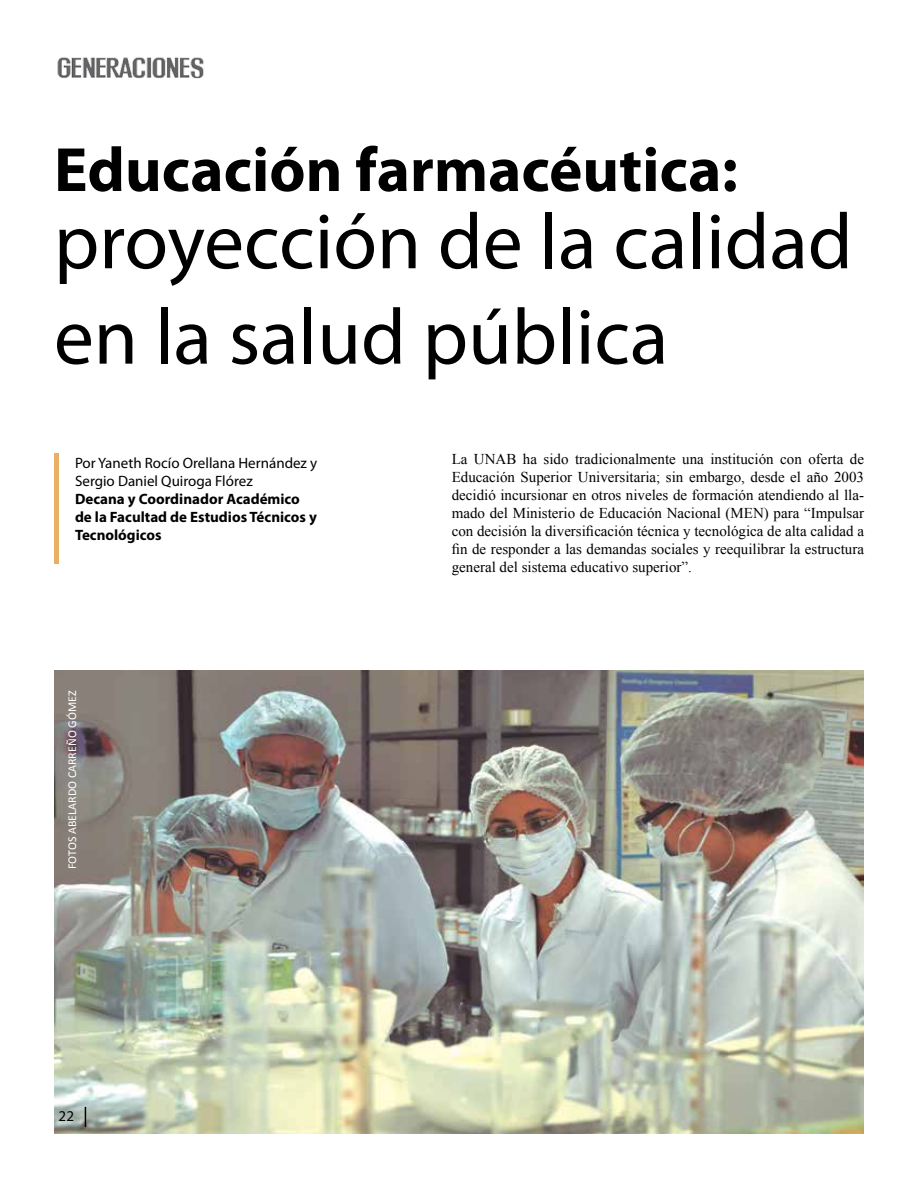
<style>
.page{position:relative;width:918px;height:1188px;background:#fff}
.page>*{position:absolute;margin:0;border:0;box-sizing:border-box;transform-origin:0 0}
.t1{font:79.5px/95.4px "Myriad Pro";color:#000}
.t2{font:700 63px "Myriad Pro";color:#000}
.t3{font:15px/18px "Times New Roman";color:#000;text-align:justify}
.t4{font:700 15px/18px "Myriad Pro";color:#000}
.t5{font:15px/18px "Myriad Pro";color:#000}
.t6{font:12px "Calibri";color:#fff}
</style>
<div class="page">
<img style="left:57px;top:57px;width:147px;height:22px">
<div style="left:54px;top:453px;width:5px;height:111px;background:#eaaf67"></div>
<img style="left:54px;top:670px;width:809px;height:464px">
<svg style="left:85px;top:1107px;width:1px;height:20px"></svg>
<h2 class="t2" style="left:54px;top:129px;width:685px">Educación farmacéutica:</h2>
<h1 class="t1" style="left:54px;top:193px;width:800px">proyección de la calidad en la salud pública</h1>
<p class="t5" style="left:75px;top:454px;width:244px">Por Yaneth Rocío Orellana Hernández y<br>Sergio Daniel Quiroga Flórez</p>
<p class="t4" style="left:75px;top:489px;width:243px">Decana y Coordinador Académico de la Facultad de Estudios Técnicos y<br>Tecnológicos</p>
<p class="t6" style="left:65px;top:869px;width:180px;rotate:-90deg">FOTOS ABELARDO CARREÑO GÓMEZ</p>
<p class="t5" style="left:59px;top:1107px;width:17px">22</p>
<p class="t5" style="left:54px;top:1114px;width:17px">22</p>
<p class="t3" style="left:452px;top:450px;width:414px">La UNAB ha sido tradicionalmente una institución con oferta de Educación Superior Universitaria; sin embargo, desde el año 2003 decidió incursionar en otros niveles de formación atendiendo al lla&shy;mado del Ministerio de Educación Nacional (MEN) para “Impulsar con decisión la diversificación técnica y tecnológica de alta calidad a fin de responder a las demandas sociales y reequilibrar la estructura general del sistema educativo superior”.</p>
</div>
